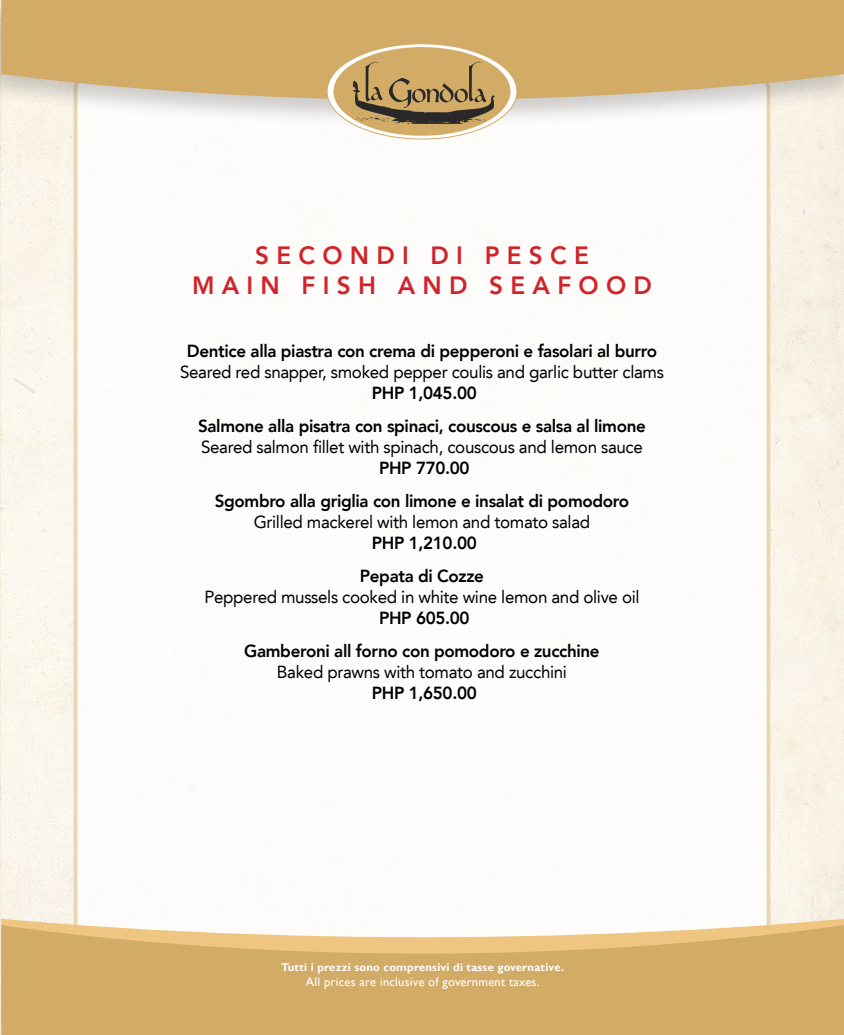
<style>
.page{position:relative;width:844px;height:1035px;background:#fff}
.page>*{position:absolute;margin:0;border:0;box-sizing:border-box;transform-origin:0 0}
.t1{font:800 25px/30px "Avenir LT";letter-spacing:.3em;color:#d2232a;text-align:center}
.t2{font:800 17.5px/33px "Avenir LT";letter-spacing:-.02em;color:#000;text-align:center}
.t3{font:17.5px "Avenir LT";letter-spacing:-.02em;color:#000}
.t4{font:12.5px "Gill Sans";letter-spacing:.02em;color:#fff}
.t5{font:700 11.25px "Gill Sans";letter-spacing:.02em;color:#fff}
</style>
<div class="page">
<img style="left:0;top:129px;width:843px;height:906px">
<div style="left:76px;top:74px;width:692px;height:899px;background:#fff;border-radius:16px"></div>
<div style="left:0;top:0;width:844px;height:129px;background:#000;opacity:.2"></div>
<svg style="left:1px;top:0;width:843px;height:100px;background:#d2af70"></svg>
<svg style="left:327px;top:44px;width:190px;height:95px"></svg>
<div style="left:333px;top:47px;width:177px;height:89px;background:#d2ab67;border-radius:50%"></div>
<svg style="left:353px;top:62px;width:142px;height:62px"></svg>
<svg style="left:1px;top:919px;width:843px;height:6px"></svg>
<svg style="left:1px;top:925px;width:843px;height:110px;background:#d7b272"></svg>
<h1 class="t1" style="left:192px;top:240px;width:461px">SECONDI DI PESCE<br>MAIN FISH AND SEAFOOD</h1>
<p class="t2" style="left:187px;top:334px;width:472px">Dentice alla piastra con crema di pepperoni e fasolari al burro</p>
<p class="t3" style="left:180px;top:362px;width:485px">Seared red snapper, smoked pepper coulis and garlic butter clams</p>
<p class="t2" style="left:198px;top:376px;width:449px">PHP 1,045.00<br>Salmone alla pisatra con spinaci, couscous e salsa al limone</p>
<p class="t3" style="left:201px;top:437px;width:443px">Seared salmon fillet with spinach, couscous and lemon sauce</p>
<p class="t2" style="left:215px;top:451px;width:416px">PHP 770.00<br>Sgombro alla griglia con limone e insalat di pomodoro</p>
<p class="t3" style="left:254px;top:512px;width:338px">Grilled mackerel with lemon and tomato salad</p>
<p class="t2" style="left:360px;top:526px;width:126px">PHP 1,210.00<br>Pepata di Cozze</p>
<p class="t3" style="left:204px;top:587px;width:437px">Peppered mussels cooked in white wine lemon and olive oil</p>
<p class="t2" style="left:244px;top:601px;width:357px">PHP 605.00<br>Gamberoni all forno con pomodoro e zucchine</p>
<p class="t3" style="left:277px;top:662px;width:292px">Baked prawns with tomato and zucchini</p>
<p class="t2" style="left:372px;top:676px;width:106px">PHP 1,650.00</p>
<p class="t5" style="left:281px;top:961px;width:284px">Tutti i prezzi sono comprensivi di tasse governative.</p>
<p class="t4" style="left:306px;top:975px;width:235px">All prices are inclusive of government taxes.</p>
</div>
